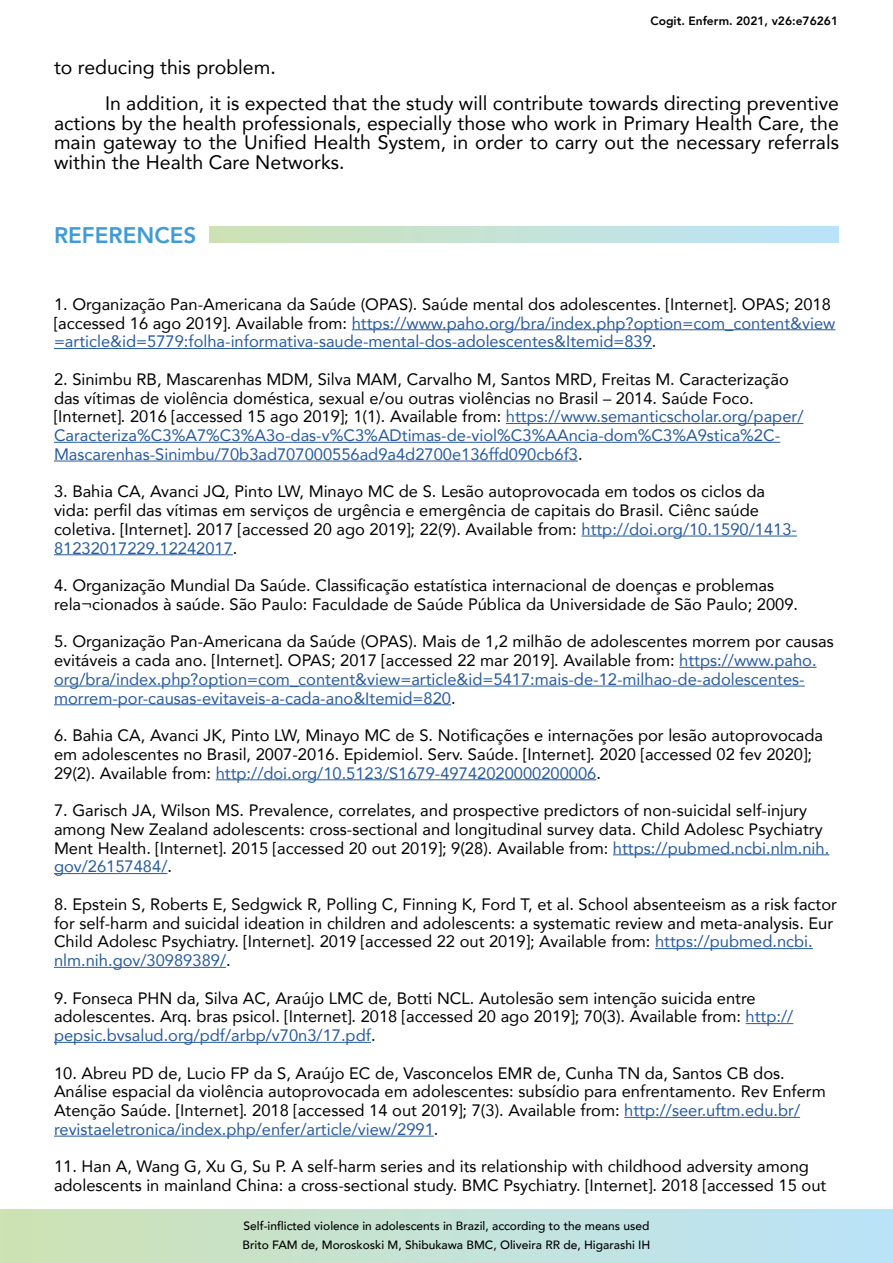
<style>
.page{position:relative;width:893px;height:1263px;background:#fff}
.page>*{position:absolute;margin:0;border:0;box-sizing:border-box;transform-origin:0 0}
.t1{font:800 22.5px "Avenir";color:#409cd4}
.t2{font:19.5px/19.5px "Avenir";color:#000}
.t3{font:16.5px/18.8px "Avenir";color:#000}
.t4{font:16.5px/18.8px "Avenir";color:#275b9b}
.t5{font:500 12px/18.6px "Avenir";color:#000}
.t6{font:800 12px "Avenir";color:#000}
.s1{color:#000}
.s2{color:#275b9b}
</style>
<div class="page">
<div style="left:210px;top:226px;width:629px;height:17px;background:linear-gradient(to right,#cee2b4,#bae3fb)"></div>
<svg style="left:0;top:1209px;width:893px;height:54px;background:#c4e2d6"></svg>
<hr style="left:352px;top:329px;width:483px;height:1px;background:#275b9b">
<hr style="left:54px;top:348px;width:598px;height:1px;background:#275b9b">
<hr style="left:506px;top:423px;width:297px;height:1px;background:#275b9b">
<hr style="left:54px;top:442px;width:726px;height:1px;background:#275b9b">
<hr style="left:54px;top:461px;width:524px;height:1px;background:#275b9b">
<hr style="left:581px;top:536px;width:216px;height:1px;background:#275b9b">
<hr style="left:54px;top:554px;width:179px;height:1px;background:#275b9b">
<hr style="left:679px;top:667px;width:138px;height:1px;background:#275b9b">
<hr style="left:54px;top:686px;width:751px;height:1px;background:#275b9b">
<hr style="left:54px;top:704px;width:397px;height:1px;background:#275b9b">
<hr style="left:216px;top:779px;width:380px;height:1px;background:#275b9b">
<hr style="left:613px;top:854px;width:216px;height:1px;background:#275b9b">
<hr style="left:54px;top:873px;width:113px;height:1px;background:#275b9b">
<hr style="left:655px;top:948px;width:158px;height:1px;background:#275b9b">
<hr style="left:54px;top:967px;width:172px;height:1px;background:#275b9b">
<hr style="left:746px;top:1023px;width:47px;height:1px;background:#275b9b">
<hr style="left:54px;top:1042px;width:317px;height:1px;background:#275b9b">
<hr style="left:624px;top:1117px;width:176px;height:1px;background:#275b9b">
<hr style="left:54px;top:1136px;width:380px;height:1px;background:#275b9b">
<p class="t6" style="left:650px;top:12px;width:189px">Cogit. Enferm. 2021, v26:e76261</p>
<p class="t2" style="left:105px;top:48px;width:735px;line-height:36.5px;text-indent:-51px">to reducing this problem.<br>In addition, it is expected that the study will contribute towards directing preventive</p>
<p class="t2" style="left:54px;top:112px;width:786px;text-align:justify">actions by the health professionals, especially those who work in Primary Health Care, the main gateway to the Unified Health System, in order to carry out the necessary referrals within the Health Care Networks.</p>
<h1 class="t1" style="left:54px;top:217px;width:144px">REFERENCES</h1>
<p class="t4" style="left:54px;top:294px;width:783px"><span class="s1">1. Organização Pan-Americana da Saúde (OPAS). Saúde mental dos adolescentes. [Internet]. OPAS; 2018 [accessed 16 ago 2019]. Available from:</span> https://www.paho.org/bra/index.php?option=com_content&amp;view =article&amp;id=5779:folha-informativa-saude-mental-dos-adolescentes&amp;Itemid=839<span class="s1">.</span></p>
<p class="t3" style="left:54px;top:369px;width:751px">2. Sinimbu RB, Mascarenhas MDM, Silva MAM, Carvalho M, Santos MRD, Freitas M. Caracterização das vítimas de violência doméstica, sexual e/ou outras violências no Brasil – 2014. Saúde Foco. [Internet]. 2016 [accessed 15 ago 2019]; 1(1). Available from: <span class="s2">https://www.semanticscholar.org/paper/ Caracteriza%C3%A7%C3%A3o-das-v%C3%ADtimas-de-viol%C3%AAncia-dom%C3%A9stica%2C-Mascarenhas-Sinimbu/70b3ad707000556ad9a4d2700e136ffd090cb6f3</span>.</p>
<p class="t3" style="left:54px;top:482px;width:744px">3. Bahia CA, Avanci JQ, Pinto LW, Minayo MC de S. Lesão autoprovocada em todos os ciclos da vida: perfil das vítimas em serviços de urgência e emergência de capitais do Brasil. Ciênc saúde coletiva. [Internet]. 2017 [accessed 20 ago 2019]; 22(9). Available from: <span class="s2">http://doi.org/10.1590/1413- 81232017229.12242017</span>.</p>
<p class="t3" style="left:54px;top:575px;width:746px">4. Organização Mundial Da Saúde. Classificação estatística internacional de doenças e problemas rela¬cionados à saúde. São Paulo: Faculdade de Saúde Pública da Universidade de São Paulo; 2009.</p>
<p class="t4" style="left:54px;top:632px;width:781px"><span class="s1">5. Organização Pan-Americana da Saúde (OPAS). Mais de 1,2 milhão de adolescentes morrem por causas evitáveis a cada ano. [Internet]. OPAS; 2017 [accessed 22 mar 2019]. Available from:</span> https://www.paho. org/bra/index.php?option=com_content&amp;view=article&amp;id=5417:mais-de-12-milhao-de-adolescentes&shy;morrem-por-causas-evitaveis-a-cada-ano&amp;Itemid=820<span class="s1">.</span></p>
<p class="t3" style="left:54px;top:725px;width:771px">6. Bahia CA, Avanci JK, Pinto LW, Minayo MC de S. Notificações e internações por lesão autoprovocada em adolescentes no Brasil, 2007-2016. Epidemiol. Serv. Saúde. [Internet]. 2020 [accessed 02 fev 2020];<br>29(2). Available from: <span class="s2">http://doi.org/10.5123/S1679-49742020000200006</span>.</p>
<p class="t3" style="left:54px;top:800px;width:777px">7. Garisch JA, Wilson MS. Prevalence, correlates, and prospective predictors of non-suicidal self-injury among New Zealand adolescents: cross-sectional and longitudinal survey data. Child Adolesc Psychiatry Ment Health. [Internet]. 2015 [accessed 20 out 2019]; 9(28). Available from: <span class="s2">https://pubmed.ncbi.nlm.nih. gov/26157484/</span>.</p>
<p class="t3" style="left:54px;top:894px;width:784px">8. Epstein S, Roberts E, Sedgwick R, Polling C, Finning K, Ford T, et al. School absenteeism as a risk factor for self-harm and suicidal ideation in children and adolescents: a systematic review and meta-analysis. Eur Child Adolesc Psychiatry. [Internet]. 2019 [accessed 22 out 2019]; Available from: <span class="s2">https://pubmed.ncbi. nlm.nih.gov/30989389/</span>.</p>
<p class="t3" style="left:54px;top:988px;width:741px">9. Fonseca PHN da, Silva AC, Araújo LMC de, Botti NCL. Autolesão sem intenção suicida entre adolescentes. Arq. bras psicol. [Internet]. 2018 [accessed 20 ago 2019]; 70(3). Available from: <span class="s2">http:// pepsic.bvsalud.org/pdf/arbp/v70n3/17.pdf</span>.</p>
<p class="t3" style="left:54px;top:1063px;width:773px">10. Abreu PD de, Lucio FP da S, Araújo EC de, Vasconcelos EMR de, Cunha TN da, Santos CB dos.<br>Análise espacial da violência autoprovocada em adolescentes: subsídio para enfrentamento. Rev Enferm Atenção Saúde. [Internet]. 2018 [accessed 14 out 2019]; 7(3). Available from: <span class="s2">http://seer.uftm.edu.br/ revistaeletronica/index.php/enfer/article/view/2991</span>.</p>
<p class="t3" style="left:54px;top:1157px;width:774px">11. Han A, Wang G, Xu G, Su P. A self-harm series and its relationship with childhood adversity among adolescents in mainland China: a cross-sectional study. BMC Psychiatry. [Internet]. 2018 [accessed 15 out</p>
<p class="t5" style="left:242px;top:1216px;width:410px">Self-inflicted violence in adolescents in Brazil, according to the means used<br>Brito FAM de, Moroskoski M, Shibukawa BMC, Oliveira RR de, Higarashi IH</p>
</div>
